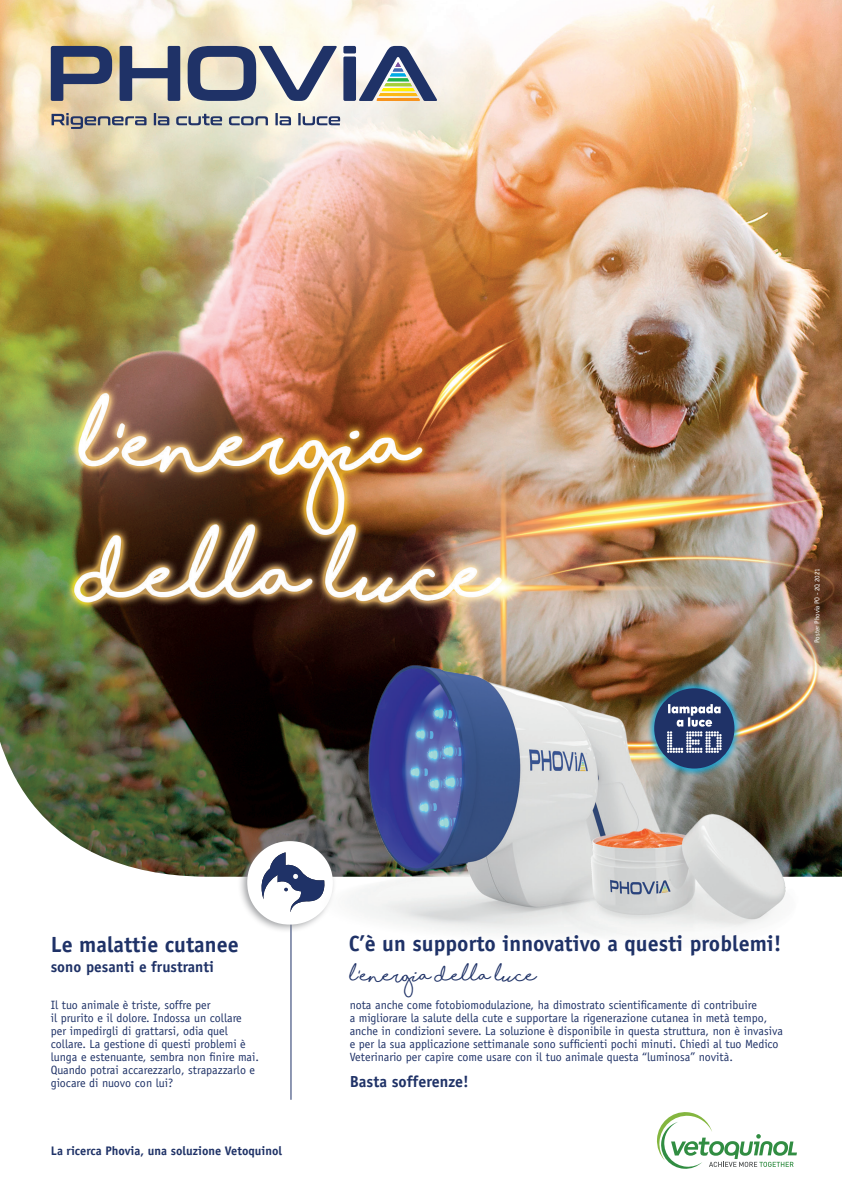
<style>
.page{position:relative;width:842px;height:1191px;background:#fff}
.page>*{position:absolute;margin:0;border:0;box-sizing:border-box;transform-origin:0 0}
.t1{font:700 22px "Officina Sans Std";color:#1f3267}
.t2{font:700 16.9px "Shorelines Script";color:#1f3267}
.t3{font:700 16px "Officina Sans Std";color:#1f3267}
.t4{font:700 15.3px "Officina Sans Std";color:#1f3267}
.t5{font:700 12.4px "Officina Sans Std";color:#1f3267}
.t6{font:12px/13px "Officina Sans Std";color:#1f3267}
.t7{font:7px "Officina Sans ITC Std";color:#fff}
</style>
<div class="page">
<img style="left:0;top:0;width:841px;height:695px">
<svg style="left:0;top:695px;width:797px;height:474px"></svg>
<svg style="left:656px;top:1110px;width:140px;height:58px"></svg>
<svg style="left:51px;top:46px;width:61px;height:55px;background:#787880"></svg>
<svg style="left:120px;top:46px;width:60px;height:55px;background:#868c9b"></svg>
<svg style="left:188px;top:46px;width:149px;height:55px;background:#999eaa"></svg>
<svg style="left:343px;top:46px;width:94px;height:55px"></svg>
<svg style="left:52px;top:113px;width:288px;height:16px;background:#b1b1ae"></svg>
<hr style="left:290px;top:904px;width:1px;height:195px;background:#1f3267">
<img style="left:143px;top:545px;width:698px;height:532px">
<div style="left:646px;top:680px;width:96px;height:96px;background:#00abe5;opacity:.75"></div>
<div style="left:654px;top:688px;width:80px;height:80px;background:#1f3267;border-radius:50%"></div>
<svg style="left:667px;top:704px;width:54px;height:48px"></svg>
<p class="t7" style="left:813px;top:642px;width:76px;rotate:-90deg">Poster Phovia PO - 2Q 2021</p>
<h1 class="t1" style="left:51px;top:930px;width:189px">Le malattie cutanee</h1>
<p class="t4" style="left:51px;top:956px;width:165px">sono pesanti e frustranti</p>
<p class="t6" style="left:51px;top:998px;width:210px">Il tuo animale è triste, soffre per<br>il prurito e il dolore. Indossa un collare per impedirgli di grattarsi, odia quel collare. La gestione di questi problemi è lunga e estenuante, sembra non finire mai.<br>Quando potrai accarezzarlo, strapazzarlo e giocare di nuovo con lui?</p>
<p class="t5" style="left:51px;top:1142px;width:233px">La ricerca Phovia, una soluzione Vetoquinol</p>
<h1 class="t1" style="left:349px;top:929px;width:434px">C’è un supporto innovativo a questi problemi!</h1>
<h2 class="t2" style="left:349px;top:969px;width:188px">l’energia della luce</h2>
<p class="t6" style="left:349px;top:998px;width:434px">nota anche come fotobiomodulazione, ha dimostrato scientificamente di contribuire<br>a migliorare la salute della cute e supportare la rigenerazione cutanea in metà tempo, anche in condizioni severe. La soluzione è disponibile in questa struttura, non è invasiva e per la sua applicazione settimanale sono sufficienti pochi minuti. Chiedi al tuo Medico Veterinario per capire come usare con il tuo animale questa “luminosa” novità.</p>
<h3 class="t3" style="left:349px;top:1071px;width:121px">Basta sofferenze!</h3>
</div>
